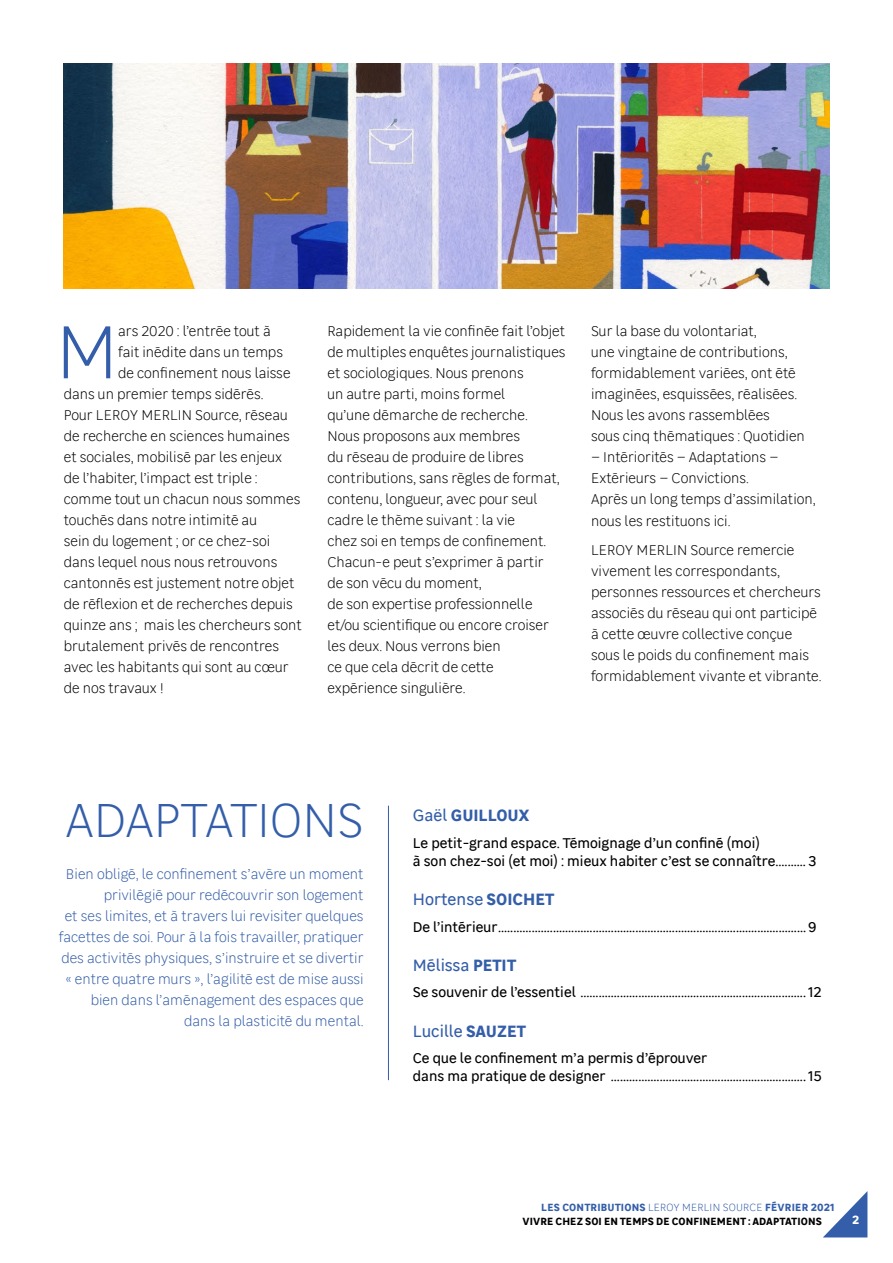
<style>
.page{position:relative;width:893px;height:1263px;background:#fff}
.page>*{position:absolute;margin:0;border:0;box-sizing:border-box;transform-origin:0 0}
.t1{font:300 74.7px "Leroy Merlin Sans";color:#345ea9}
.t2{font:300 48px "Leroy Merlin Sans";letter-spacing:-.01em;color:#345ea9}
.t3{font:16.5px "Leroy Merlin Sans";color:#345ea9}
.t4{font:700 16.5px "Leroy Merlin Sans";letter-spacing:-.015em;color:#345ea9}
.t5{font:300 14.25px/21px "Leroy Merlin Sans";color:#000}
.t6{font:14.25px/18px "Leroy Merlin Sans";color:#000}
.t7{font:300 14.25px/21px "Leroy Merlin Sans";color:#345ea9;text-align:right}
.t8{font:700 12px "Leroy Merlin Sans";color:#fff}
.t9{font:700 10.5px/13.5px "Leroy Merlin Sans";letter-spacing:.01em;color:#000}
.s1{font-weight:400}
.s2{font-weight:700}
.s3{color:#345ea9}
.s4{font-weight:300;color:#345ea9}
</style>
<div class="page">
<svg style="left:823px;top:1191px;width:44px;height:46px"></svg>
<img style="left:64px;top:64px;width:765px;height:224px">
<hr style="left:388px;top:806px;width:1px;height:274px;background:#345ea9">
<h1 class="t1" style="left:56px;top:301px;width:64px">M</h1>
<p class="t5" style="left:118px;top:320px;width:154px">ars 2020 : l’entrée tout à</p>
<p class="t5" style="left:118px;top:341px;width:166px">fait inédite dans un temps</p>
<p class="t5" style="left:118px;top:362px;width:174px">de confinement nous laisse</p>
<p class="t5" style="left:64px;top:383px;width:201px">dans un premier temps sidérés.</p>
<p class="t5" style="left:64px;top:404px;width:226px">Pour LEROY MERLIN Source, réseau</p>
<p class="t5" style="left:64px;top:425px;width:228px">de recherche en sciences humaines</p>
<p class="t5" style="left:64px;top:446px;width:220px">et sociales, mobilisé par les enjeux</p>
<p class="t5" style="left:64px;top:467px;width:195px">de l’habiter, l’impact est triple :</p>
<p class="t5" style="left:64px;top:488px;width:238px">comme tout un chacun nous sommes</p>
<p class="t5" style="left:64px;top:509px;width:195px">touchés dans notre intimité au</p>
<p class="t5" style="left:64px;top:530px;width:208px">sein du logement ; or ce chez-soi</p>
<p class="t5" style="left:64px;top:551px;width:215px">dans lequel nous nous retrouvons</p>
<p class="t5" style="left:64px;top:572px;width:232px">cantonnés est justement notre objet</p>
<p class="t5" style="left:64px;top:593px;width:231px">de réflexion et de recherches depuis</p>
<p class="t5" style="left:64px;top:614px;width:240px">quinze ans ; mais les chercheurs sont</p>
<p class="t5" style="left:64px;top:635px;width:217px">brutalement privés de rencontres</p>
<p class="t5" style="left:64px;top:656px;width:226px">avec les habitants qui sont au cœur</p>
<p class="t5" style="left:64px;top:677px;width:102px">de nos travaux !</p>
<p class="t5" style="left:327px;top:320px;width:240px">Rapidement la vie confinée fait l’objet de multiples enquêtes journalistiques et sociologiques. Nous prenons<br>un autre parti, moins formel<br>qu’une démarche de recherche.<br>Nous proposons aux membres<br>du réseau de produire de libres contributions, sans règles de format, contenu, longueur, avec pour seul cadre le thème suivant : la vie<br>chez soi en temps de confinement.<br>Chacun-e peut s’exprimer à partir<br>de son vécu du moment,<br>de son expertise professionnelle et/ou scientifique ou encore croiser les deux. Nous verrons bien<br>ce que cela décrit de cette expérience singulière.</p>
<p class="t5" style="left:591px;top:320px;width:215px">Sur la base du volontariat,<br>une vingtaine de contributions, formidablement variées, ont été imaginées, esquissées, réalisées.<br>Nous les avons rassemblées<br>sous cinq thématiques : Quotidien</p>
<p class="t5" style="left:591px;top:446px;width:226px">– Intériorités – Adaptations –<br>Extérieurs – Convictions.<br>Après un long temps d’assimilation, nous les restituons ici.</p>
<p class="t5" style="left:591px;top:539px;width:232px">LEROY MERLIN Source remercie vivement les correspondants, personnes ressources et chercheurs associés du réseau qui ont participé à cette œuvre collective conçue sous le poids du confinement mais formidablement vivante et vibrante.</p>
<h2 class="t2" style="left:66px;top:788px;width:300px">ADAPTATIONS</h2>
<p class="t7" style="left:59px;top:863px;width:306px">Bien obligé, le confinement s’avère un moment privilégié pour redécouvrir son logement<br>et ses limites, et à travers lui revisiter quelques facettes de soi. Pour à la fois travailler, pratiquer des activités physiques, s’instruire et se divertir « entre quatre murs », l’agilité est de mise aussi bien dans l’aménagement des espaces que dans la plasticité du mental.</p>
<p class="t4" style="left:413px;top:802px;width:118px"><span class="s1">Gaël</span> GUILLOUX</p>
<p class="t6" style="left:413px;top:833px;width:405px">Le petit-grand espace. Témoignage d’un confiné (moi)<br>à son chez-soi (et moi) : mieux habiter c’est se connaître.......... 3</p>
<p class="t3" style="left:413px;top:887px;width:143px">Hortense <span class="s2">SOICHET</span></p>
<p class="t6" style="left:413px;top:917px;width:405px">De l’intérieur.....................................................................................................9</p>
<p class="t3" style="left:413px;top:953px;width:105px">Mélissa <span class="s2">PETIT</span></p>
<p class="t6" style="left:413px;top:982px;width:410px">Se souvenir de l’essentiel ..........................................................................12</p>
<p class="t3" style="left:413px;top:1019px;width:115px">Lucille <span class="s2">SAUZET</span></p>
<p class="t6" style="left:413px;top:1048px;width:411px">Ce que le confinement m’a permis d’éprouver<br>dans ma pratique de designer ................................................................15</p>
<p class="t9" style="left:522px;top:1200px;width:314px;text-indent:19px"><span class="s3">LES CONTRIBUTIONS</span> <span class="s4">LEROY MERLIN SOURCE</span> <span class="s3">FÉVRIER 2021<br></span>VIVRE CHEZ SOI EN TEMPS DE CONFINEMENT : ADAPTATIONS</p>
<p class="t8" style="left:852px;top:1211px;width:9px">2</p>
</div>
